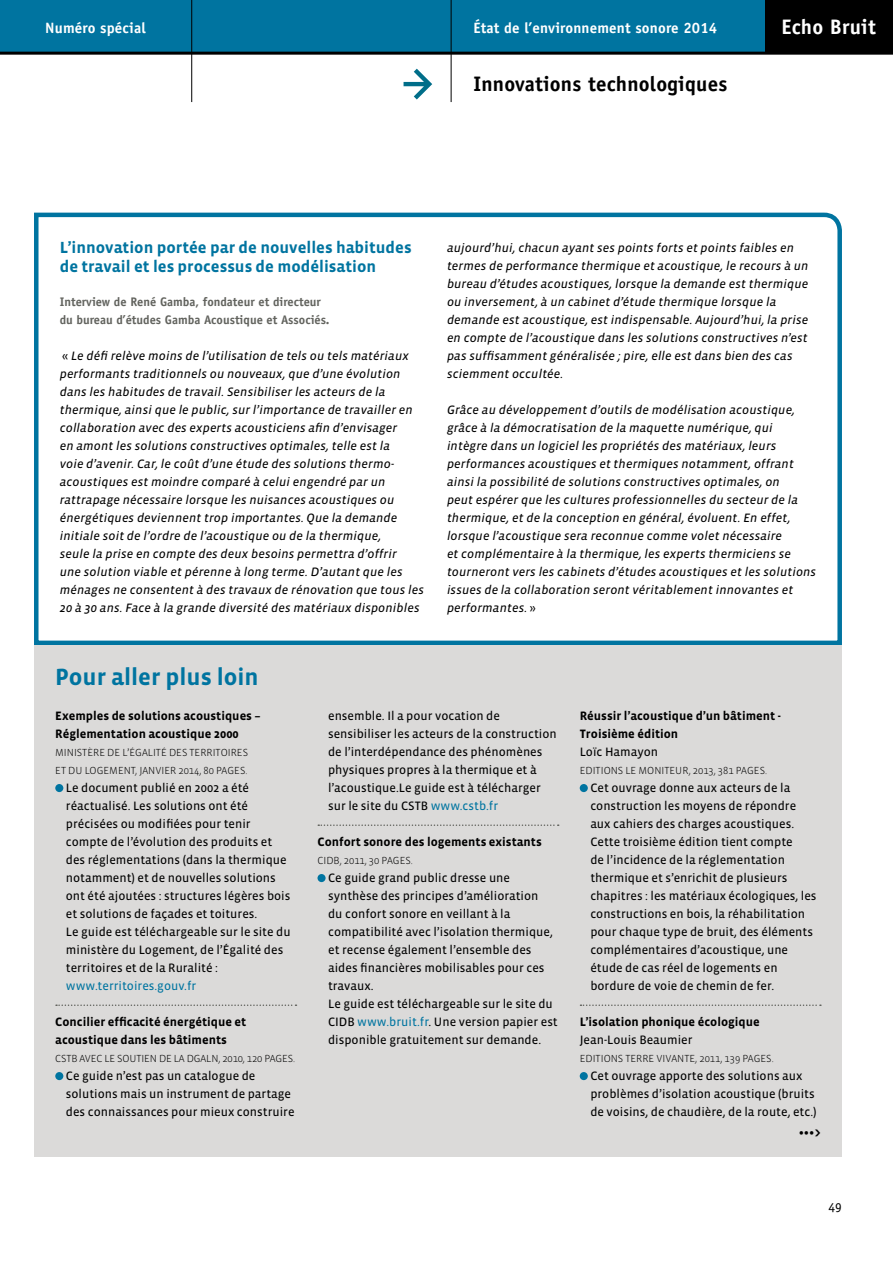
<style>
.page{position:relative;width:893px;height:1263px;background:#fff}
.page>*{position:absolute;margin:0;border:0;box-sizing:border-box;transform-origin:0 0}
.t1{font:700 24px "Vista Sans";color:#0074a0}
.t2{font:700 21px "Officina Sans";letter-spacing:.01em;color:#000}
.t3{font:700 21px "Officina Sans";letter-spacing:.01em;color:#fff}
.t4{font:700 16.5px/19.5px "Vista Sans";color:#0074a0}
.t5{font:700 15px "Officina Sans";letter-spacing:.01em;color:#fff}
.t6{font:700 15px "Vista Sans";color:#000}
.t7{font:13.5px "Officina Sans";color:#000}
.t8{font:italic 12.45px/18px "Vista Sans Reg";letter-spacing:.01em;color:#000}
.t9{font:12.45px/18px "Vista Sans Reg";color:#000}
.t10{font:700 12.45px/18px "Vista Sans";color:#000}
.t11{font:700 12.45px/18px "Officina Sans";color:#62635e}
.t12{font:12.45px "Vista Sans Reg";color:#0074a0}
.t13{font:300 10.5px/18px "Vista Sans";color:#000}
.s1{font-style:normal}
.s2{color:#0074a0}
</style>
<div class="page">
<div style="left:0;top:0;width:893px;height:53px;background:#0074a0"></div>
<hr style="left:0;top:52px;width:893px;height:3px;background:#000">
<svg style="left:34px;top:212px;width:808px;height:433px"></svg>
<div style="left:34px;top:645px;width:808px;height:512px;background:#dbdad9"></div>
<svg style="left:56px;top:1004px;width:240px;height:2px"></svg>
<div style="left:55px;top:784px;width:8px;height:8px;background:#0074a0;border-radius:50%"></div>
<div style="left:55px;top:1072px;width:8px;height:8px;background:#0074a0;border-radius:50%"></div>
<svg style="left:318px;top:824px;width:241px;height:2px"></svg>
<div style="left:317px;top:874px;width:9px;height:8px;background:#0074a0;border-radius:50%"></div>
<svg style="left:580px;top:1004px;width:241px;height:2px"></svg>
<div style="left:580px;top:784px;width:8px;height:8px;background:#0074a0;border-radius:50%"></div>
<div style="left:580px;top:1072px;width:8px;height:8px;background:#0074a0;border-radius:50%"></div>
<div style="left:765px;top:0;width:128px;height:53px;background:#000"></div>
<svg style="left:404px;top:69px;width:28px;height:31px"></svg>
<hr style="left:451px;top:0;width:1px;height:102px;background:#000">
<hr style="left:191px;top:0;width:1px;height:102px;background:#000">
<p class="t5" style="left:45px;top:19px;width:102px">Numéro spécial</p>
<p class="t5" style="left:473px;top:19px;width:245px">État de l’environnement sonore 2014</p>
<h2 class="t2" style="left:473px;top:71px;width:255px">Innovations technologiques</h2>
<h2 class="t3" style="left:781px;top:13px;width:96px">Echo Bruit</h2>
<h3 class="t4" style="left:60px;top:238px;width:353px">L’innovation portée par de nouvelles habitudes de travail et les processus de modélisation</h3>
<p class="t11" style="left:60px;top:293px;width:271px">Interview de René Gamba, fondateur et directeur du bureau d’études Gamba Acoustique et Associés.</p>
<p class="t8" style="left:60px;top:347px;width:366px"><span class="s1">«</span> Le défi relève moins de l’utilisation de tels ou tels matériaux performants traditionnels ou nouveaux, que d’une évolution dans les habitudes de travail. Sensibiliser les acteurs de la thermique, ainsi que le public, sur l’importance de travailler en collaboration avec des experts acousticiens afin d’envisager<br>en amont les solutions constructives optimales, telle est la<br>voie d’avenir. Car, le coût d’une étude des solutions thermo&shy;acoustiques est moindre comparé à celui engendré par un rattrapage nécessaire lorsque les nuisances acoustiques ou énergétiques deviennent trop importantes. Que la demande initiale soit de l’ordre de l’acoustique ou de la thermique,<br>seule la prise en compte des deux besoins permettra d’offrir<br>une solution viable et pérenne à long terme. D’autant que les ménages ne consentent à des travaux de rénovation que tous les 20 à 30 ans. Face à la grande diversité des matériaux disponibles</p>
<p class="t8" style="left:447px;top:239px;width:363px">aujourd’hui, chacun ayant ses points forts et points faibles en termes de performance thermique et acoustique, le recours à un bureau d’études acoustiques, lorsque la demande est thermique ou inversement, à un cabinet d’étude thermique lorsque la demande est acoustique, est indispensable. Aujourd’hui, la prise en compte de l’acoustique dans les solutions constructives n’est pas suffisamment généralisée ; pire, elle est dans bien des cas sciemment occultée.</p>
<p class="t8" style="left:447px;top:401px;width:371px">Grâce au développement d’outils de modélisation acoustique, grâce à la démocratisation de la maquette numérique, qui intègre dans un logiciel les propriétés des matériaux, leurs performances acoustiques et thermiques notamment, offrant ainsi la possibilité de solutions constructives optimales, on<br>peut espérer que les cultures professionnelles du secteur de la thermique, et de la conception en général, évoluent. En effet, lorsque l’acoustique sera reconnue comme volet nécessaire<br>et complémentaire à la thermique, les experts thermiciens se tourneront vers les cabinets d’études acoustiques et les solutions issues de la collaboration seront véritablement innovantes et performantes. <span class="s1">»</span></p>
<h1 class="t1" style="left:55px;top:665px;width:205px">Pour aller plus loin</h1>
<p class="t10" style="left:55px;top:707px;width:207px">Exemples de solutions acoustiques –<br>Réglementation acoustique 2000</p>
<p class="t13" style="left:55px;top:744px;width:194px">MINISTÈRE DE L’ÉGALITÉ DES TERRITOIRES<br>ET DU LOGEMENT, JANVIER 2014, 80 PAGES.</p>
<p class="t9" style="left:66px;top:779px;width:226px">Le document publié en 2002 a été réactualisé. Les solutions ont été précisées ou modifiées pour tenir compte de l’évolution des produits et des réglementations (dans la thermique notamment) et de nouvelles solutions ont été ajoutées : structures légères bois et solutions de façades et toitures.<br>Le guide est téléchargeable sur le site du ministère du Logement, de l’Égalité des territoires et de la Ruralité :</p>
<p class="t12" style="left:66px;top:979px;width:132px">www.territoires.gouv.fr</p>
<p class="t10" style="left:55px;top:1013px;width:193px">Concilier efficacité énergétique et acoustique dans les bâtiments</p>
<p class="t13" style="left:55px;top:1050px;width:241px">CSTB AVEC LE SOUTIEN DE LA DGALN, 2010, 120 PAGES.</p>
<p class="t9" style="left:66px;top:1067px;width:230px">Ce guide n’est pas un catalogue de solutions mais un instrument de partage des connaissances pour mieux construire</p>
<p class="t9" style="left:328px;top:707px;width:230px">ensemble. Il a pour vocation de sensibiliser les acteurs de la construction de l’interdépendance des phénomènes physiques propres à la thermique et à l’acoustique.Le guide est à télécharger sur le site du CSTB <span class="s2">www.cstb.fr</span></p>
<p class="t10" style="left:317px;top:833px;width:226px">Confort sonore des logements existants</p>
<p class="t13" style="left:317px;top:852px;width:97px">CIDB, 2011, 30 PAGES.</p>
<p class="t9" style="left:328px;top:869px;width:231px">Ce guide grand public dresse une synthèse des principes d’amélioration<br>du confort sonore en veillant à la compatibilité avec l’isolation thermique, et recense également l’ensemble des aides financières mobilisables pour ces travaux.<br>Le guide est téléchargeable sur le site du CIDB <span class="s2">www.bruit.fr</span>. Une version papier est disponible gratuitement sur demande.</p>
<p class="t10" style="left:580px;top:707px;width:203px">Réussir l’acoustique d’un bâtiment -<br>Troisième édition</p>
<p class="t9" style="left:580px;top:743px;width:80px">Loïc Hamayon</p>
<p class="t13" style="left:580px;top:762px;width:189px">EDITIONS LE MONITEUR, 2013, 381 PAGES.</p>
<p class="t9" style="left:590px;top:779px;width:228px">Cet ouvrage donne aux acteurs de la construction les moyens de répondre aux cahiers des charges acoustiques.<br>Cette troisième édition tient compte<br>de l’incidence de la réglementation thermique et s’enrichit de plusieurs chapitres : les matériaux écologiques, les constructions en bois, la réhabilitation pour chaque type de bruit, des éléments complémentaires d’acoustique, une étude de cas réel de logements en bordure de voie de chemin de fer.</p>
<p class="t10" style="left:580px;top:1013px;width:181px">L’isolation phonique écologique</p>
<p class="t9" style="left:580px;top:1031px;width:114px">Jean-Louis Beaumier</p>
<p class="t13" style="left:580px;top:1050px;width:195px">EDITIONS TERRE VIVANTE, 2011, 139 PAGES.</p>
<p class="t9" style="left:590px;top:1067px;width:228px">Cet ouvrage apporte des solutions aux problèmes d’isolation acoustique (bruits de voisins, de chaudière, de la route, etc.)</p>
<p class="t6" style="left:799px;top:1124px;width:24px">•••&gt;</p>
<p class="t7" style="left:828px;top:1199px;width:15px">49</p>
</div>
